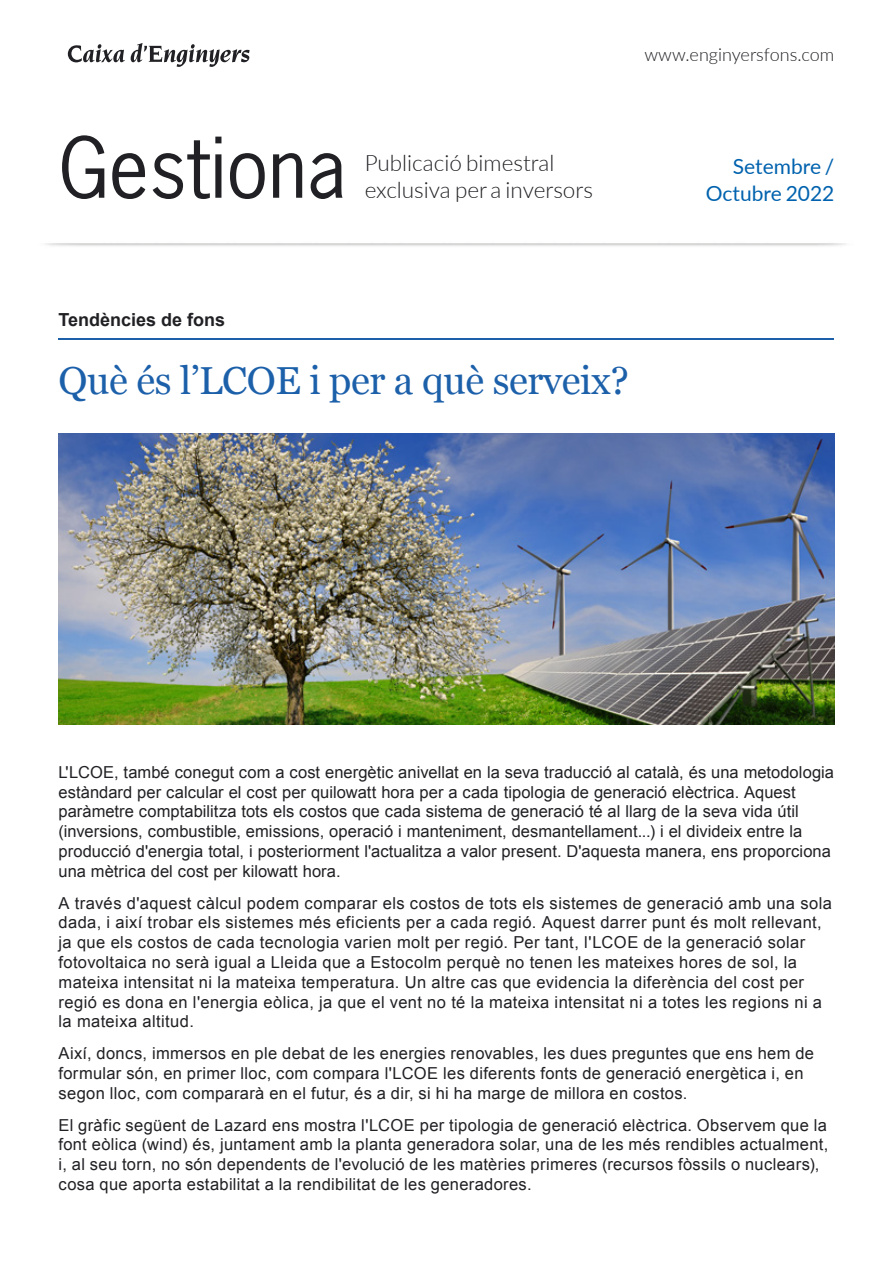
<style>
.page{position:relative;width:893px;height:1263px;background:#fff}
.page>*{position:absolute;margin:0;border:0;box-sizing:border-box;transform-origin:0 0}
.t1{font:78.6px "News Gothic LT";color:#212125}
.t2{font:39px "Georgia";letter-spacing:-.01em;color:#1c60aa}
.t3{font:300 22.5px/27px "Lato";color:#212125}
.t4{font:21px/27px "Lato";color:#0062ae;text-align:right}
.t5{font:300 18px "Lato";color:#212125}
.t6{font:700 18px "Arial";color:#212125}
.t7{font:16.5px/19.8px "Arial";letter-spacing:.02em;color:#212125}
</style>
<div class="page">
<svg style="left:68px;top:43px;width:182px;height:24px"></svg>
<hr style="left:58px;top:338px;width:776px;height:2px;background:#1c60aa">
<img style="left:59px;top:434px;width:775px;height:290px">
<h1 class="t1" style="left:58px;top:118px;width:289px">Gestiona</h1>
<h3 class="t3" style="left:364px;top:148px;width:230px">Publicació bimestral exclusiva per a inversors</h3>
<p class="t5" style="left:644px;top:42px;width:191px">www.enginyersfons.com</p>
<p class="t4" style="left:706px;top:152px;width:130px">Setembre /<br>Octubre 2022</p>
<p class="t6" style="left:58px;top:308px;width:168px">Tendències de fons</p>
<h2 class="t2" style="left:58px;top:353px;width:572px">Què és l’LCOE i per a què serveix?</h2>
<p class="t7" style="left:58px;top:762px;width:777px">L'LCOE, també conegut com a cost energètic anivellat en la seva traducció al català, és una metodologia estàndard per calcular el cost per quilowatt hora per a cada tipologia de generació elèctrica. Aquest paràmetre comptabilitza tots els costos que cada sistema de generació té al llarg de la seva vida útil (inversions, combustible, emissions, operació i manteniment, desmantellament...) i el divideix entre la producció d'energia total, i posteriorment l'actualitza a valor present. D'aquesta manera, ens proporciona una mètrica del cost per kilowatt hora.</p>
<p class="t7" style="left:58px;top:893px;width:775px">A través d'aquest càlcul podem comparar els costos de tots els sistemes de generació amb una sola dada, i així trobar els sistemes més eficients per a cada regió. Aquest darrer punt és molt rellevant, ja que els costos de cada tecnologia varien molt per regió. Per tant, l'LCOE de la generació solar fotovoltaica no serà igual a Lleida que a Estocolm perquè no tenen les mateixes hores de sol, la mateixa intensitat ni la mateixa temperatura. Un altre cas que evidencia la diferència del cost per regió es dona en l'energia eòlica, ja que el vent no té la mateixa intensitat ni a totes les regions ni a la mateixa altitud.</p>
<p class="t7" style="left:58px;top:1044px;width:757px">Així, doncs, immersos en ple debat de les energies renovables, les dues preguntes que ens hem de formular són, en primer lloc, com compara l'LCOE les diferents fonts de generació energètica i, en segon lloc, com compararà en el futur, és a dir, si hi ha marge de millora en costos.</p>
<p class="t7" style="left:58px;top:1115px;width:771px">El gràfic següent de Lazard ens mostra l'LCOE per tipologia de generació elèctrica. Observem que la font eòlica (wind) és, juntament amb la planta generadora solar, una de les més rendibles actualment, i, al seu torn, no són dependents de l'evolució de les matèries primeres (recursos fòssils o nuclears), cosa que aporta estabilitat a la rendibilitat de les generadores.</p>
</div>
